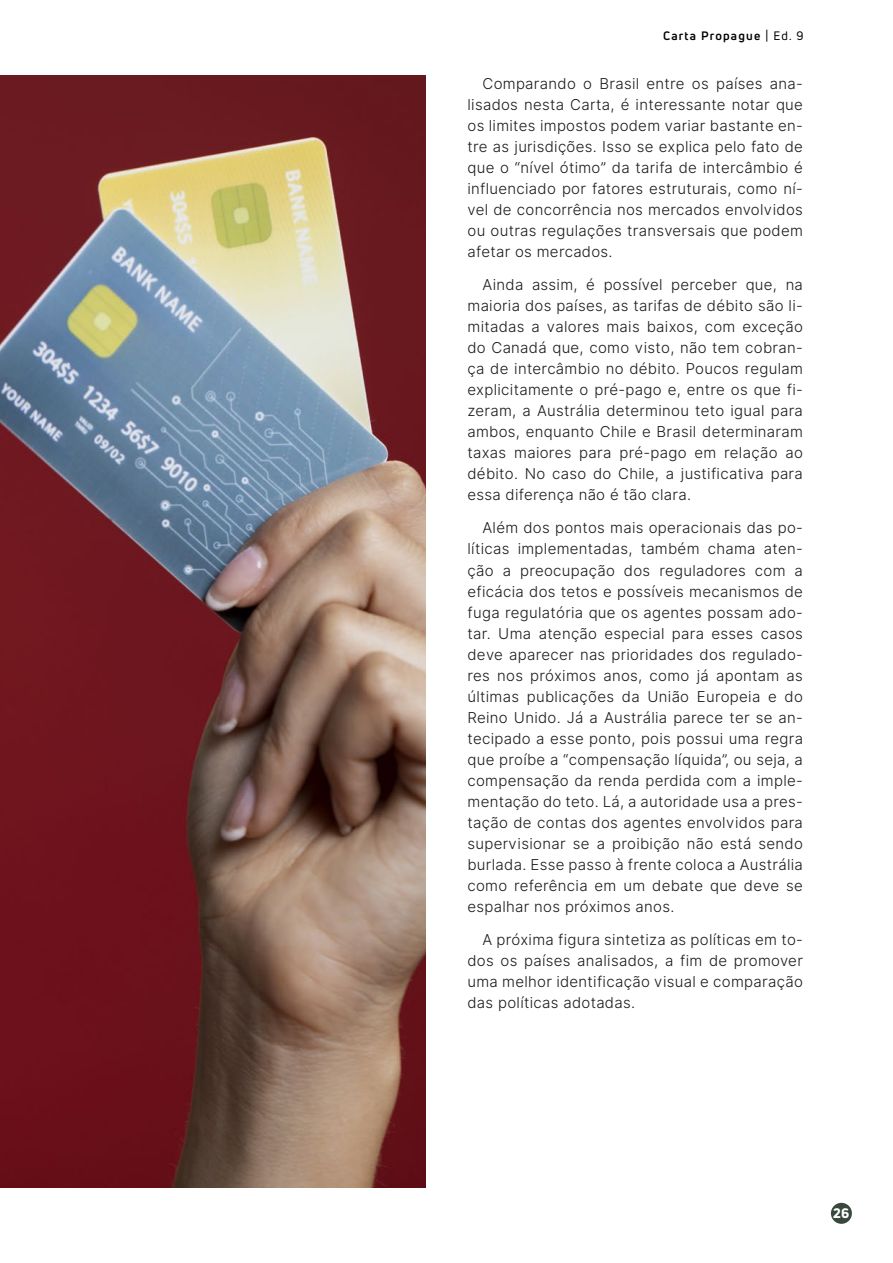
<style>
.page{position:relative;width:893px;height:1263px;background:#fff}
.page>*{position:absolute;margin:0;border:0;box-sizing:border-box;transform-origin:0 0}
.t1{font:15px/21px "Inter Light BETA";letter-spacing:.02em;color:#1a1a1a;text-align:justify}
.t2{font:800 13.5px "Uni Neue";color:#fff}
.t3{font:700 12px "Uni Neue";letter-spacing:.1em;color:#000}
.s1{font-weight:400}
</style>
<div class="page">
<div style="left:831px;top:1203px;width:21px;height:21px;background:#38493c;border-radius:50%"></div>
<img style="left:0;top:75px;width:425px;height:1113px">
<p class="t3" style="left:663px;top:28px;width:142px">Carta Propague <span class="s1">| Ed. 9</span></p>
<p class="t1" style="left:467px;top:74px;width:337px;text-indent:15px">Comparando o Brasil entre os países ana&shy;lisados nesta Carta, é interessante notar que os limites impostos podem variar bastante en&shy;tre as jurisdições. Isso se explica pelo fato de que o “nível ótimo” da tarifa de intercâmbio é influenciado por fatores estruturais, como ní&shy;vel de concorrência nos mercados envolvidos ou outras regulações transversais que podem afetar os mercados.</p>
<p class="t1" style="left:467px;top:275px;width:337px;text-indent:15px">Ainda assim, é possível perceber que, na maioria dos países, as tarifas de débito são li&shy;mitadas a valores mais baixos, com exceção do Canadá que, como visto, não tem cobran&shy;ça de intercâmbio no débito. Poucos regulam explicitamente o pré-pago e, entre os que fi&shy;zeram, a Austrália determinou teto igual para ambos, enquanto Chile e Brasil determinaram taxas maiores para pré-pago em relação ao débito. No caso do Chile, a justificativa para essa diferença não é tão clara.</p>
<p class="t1" style="left:467px;top:518px;width:337px;text-indent:15px">Além dos pontos mais operacionais das po&shy;líticas implementadas, também chama aten&shy;ção a preocupação dos reguladores com a eficácia dos tetos e possíveis mecanismos de fuga regulatória que os agentes possam ado&shy;tar. Uma atenção especial para esses casos deve aparecer nas prioridades dos regulado&shy;res nos próximos anos, como já apontam as últimas publicações da União Europeia e do Reino Unido. Já a Austrália parece ter se an&shy;tecipado a esse ponto, pois possui uma regra que proíbe a “compensação líquida”, ou seja, a compensação da renda perdida com a imple&shy;mentação do teto. Lá, a autoridade usa a pres&shy;tação de contas dos agentes envolvidos para supervisionar se a proibição não está sendo burlada. Esse passo à frente coloca a Austrália como referência em um debate que deve se espalhar nos próximos anos.</p>
<p class="t1" style="left:467px;top:929px;width:337px;text-indent:15px">A próxima figura sintetiza as políticas em to&shy;dos os países analisados, a fim de promover uma melhor identificação visual e comparação das políticas adotadas.</p>
<p class="t2" style="left:833px;top:1204px;width:17px">26</p>
</div>
